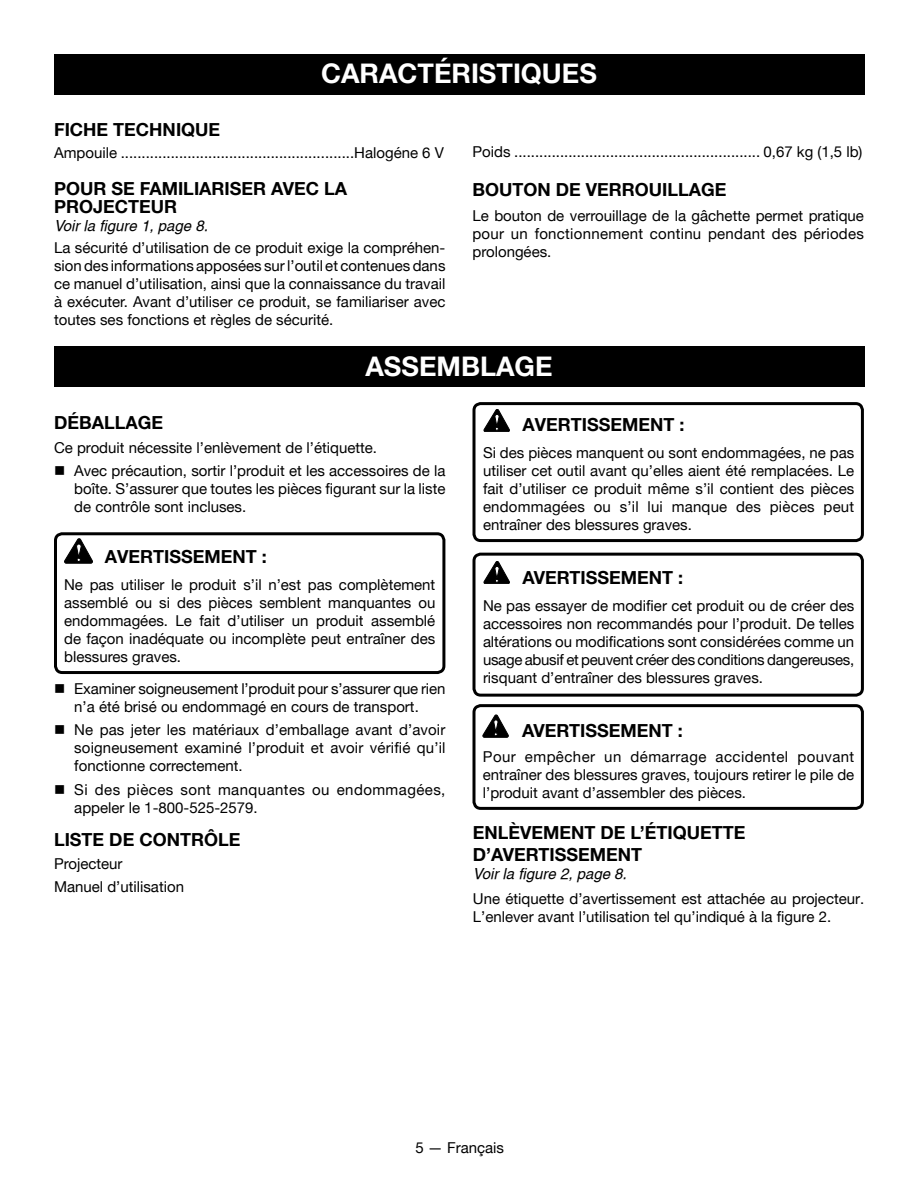
<style>
.page{position:relative;width:918px;height:1188px;background:#fff}
.page>*{position:absolute;margin:0;border:0;box-sizing:border-box;transform-origin:0 0}
.t1{font:700 27px "Helvetica Neue";color:#fff}
.t2{font:700 18px/18px "Helvetica Neue";color:#000}
.t3{font:15px/18px "Helvetica Neue";color:#000;text-align:justify}
.t4{font:15px/18px "Helvetica Neue";letter-spacing:.03em;color:#000}
.t5{font:italic 15px "Helvetica";color:#000}
</style>
<div class="page">
<div style="left:54px;top:54px;width:811px;height:40px;background:#000"></div>
<div style="left:54px;top:347px;width:811px;height:40px;background:#000"></div>
<svg style="left:64px;top:539px;width:29px;height:24px"></svg>
<div style="left:472px;top:402px;width:392px;height:140px;border:3px solid #000;border-radius:7px"></div>
<svg style="left:484px;top:409px;width:26px;height:23px"></svg>
<div style="left:472px;top:553px;width:392px;height:144px;border:3px solid #000;border-radius:7px"></div>
<div style="left:472px;top:704px;width:392px;height:106px;border:3px solid #000;border-radius:7px"></div>
<svg style="left:484px;top:561px;width:26px;height:23px"></svg>
<svg style="left:483px;top:715px;width:25px;height:22px"></svg>
<div style="left:54px;top:532px;width:391px;height:142px;border:3px solid #000;border-radius:7px"></div>
<h1 class="t1" style="left:321px;top:56px;width:277px">CARACTÉRISTIQUES</h1>
<p class="t2" style="left:54px;top:120px;width:168px">FICHE TECHNIQUE</p>
<p class="t3" style="left:54px;top:144px;width:391px">Ampouile ........................................................Halogéne 6 V</p>
<p class="t3" style="left:472px;top:143px;width:392px">Poids ........................................................... 0,67 kg (1,5 lb)</p>
<p class="t2" style="left:54px;top:179px;width:295px">POUR SE FAMILIARISER AVEC LA<br>PROJECTEUR</p>
<p class="t5" style="left:54px;top:217px;width:155px">Voir la figure 1, page 8.</p>
<p class="t3" style="left:54px;top:239px;width:393px">La sécurité d’utilisation de ce produit exige la compréhen&shy;sion des informations apposées sur l’outil et contenues dans ce manuel d’utilisation, ainsi que la connaissance du travail à exécuter. Avant d’utiliser ce produit, se familiariser avec toutes ses fonctions et règles de sécurité.</p>
<p class="t2" style="left:472px;top:180px;width:256px">BOUTON DE VERROUILLAGE</p>
<p class="t3" style="left:472px;top:206px;width:393px">Le bouton de verrouillage de la gâchette permet pratique pour un fonctionnement continu pendant des périodes prolongées.</p>
<h1 class="t1" style="left:365px;top:349px;width:189px">ASSEMBLAGE</h1>
<p class="t2" style="left:54px;top:413px;width:111px">DÉBALLAGE</p>
<p class="t3" style="left:54px;top:438px;width:325px">Ce produit nécessite l’enlèvement de l’étiquette.</p>
<p class="t3" style="left:74px;top:462px;width:373px;text-indent:-20px">■ Avec précaution, sortir l’produit et les accessoires de la boîte. S’assurer que toutes les pièces figurant sur la liste de contrôle sont incluses.</p>
<p class="t2" style="left:105px;top:548px;width:163px">AVERTISSEMENT :</p>
<p class="t3" style="left:64px;top:576px;width:373px">Ne pas utiliser le produit s’il n’est pas complètement assemblé ou si des pièces semblent manquantes ou endommagées. Le fait d’utiliser un produit assemblé de façon inadéquate ou incomplète peut entraîner des blessures graves.</p>
<p class="t3" style="left:54px;top:679px;width:393px;text-align:center">■ Examiner soigneusement l’produit pour s’assurer que rien n’a été brisé ou endommagé en cours de transport.</p>
<p class="t3" style="left:74px;top:721px;width:373px;text-indent:-20px">■ Ne pas jeter les matériaux d’emballage avant d’avoir soigneusement examiné l’produit et avoir vérifié qu’il fonctionne correctement.</p>
<p class="t4" style="left:74px;top:780px;width:373px;text-indent:-20px">■ Si des pièces sont manquantes ou endommagées, appeler le 1-800-525-2579.</p>
<p class="t2" style="left:54px;top:830px;width:188px">LISTE DE CONTRÔLE</p>
<p class="t3" style="left:54px;top:852px;width:132px;line-height:23.4px">Projecteur<br>Manuel d’utilisation</p>
<p class="t2" style="left:522px;top:415px;width:163px">AVERTISSEMENT :</p>
<p class="t3" style="left:483px;top:443px;width:373px">Si des pièces manquent ou sont endommagées, ne pas utiliser cet outil avant qu’elles aient été remplacées. Le fait d’utiliser ce produit même s’il contient des pièces endommagées ou s’il lui manque des pièces peut entraîner des blessures graves.</p>
<p class="t2" style="left:522px;top:568px;width:162px">AVERTISSEMENT :</p>
<p class="t3" style="left:483px;top:596px;width:373px">Ne pas essayer de modifier cet produit ou de créer des accessoires non recommandés pour l’produit. De telles altérations ou modifications sont considérées comme un usage abusif et peuvent créer des conditions dangereuses, risquant d’entraîner des blessures graves.</p>
<p class="t2" style="left:522px;top:721px;width:162px">AVERTISSEMENT :</p>
<p class="t3" style="left:483px;top:748px;width:373px">Pour empêcher un démarrage accidentel pouvant entraîner des blessures graves, toujours retirer le pile de l’produit avant d’assembler des pièces.</p>
<p class="t2" style="left:473px;top:822px;width:274px;line-height:21.6px">ENLÈVEMENT DE L’ÉTIQUETTE<br>D’AVERTISSEMENT</p>
<p class="t5" style="left:473px;top:865px;width:155px">Voir la figure 2, page 8.</p>
<p class="t3" style="left:473px;top:889px;width:393px">Une étiquette d’avertissement est attachée au projecteur.<br>L’enlever avant l’utilisation tel qu’indiqué à la figure 2.</p>
<p class="t3" style="left:415px;top:1139px;width:90px">5 — Français</p>
</div>
